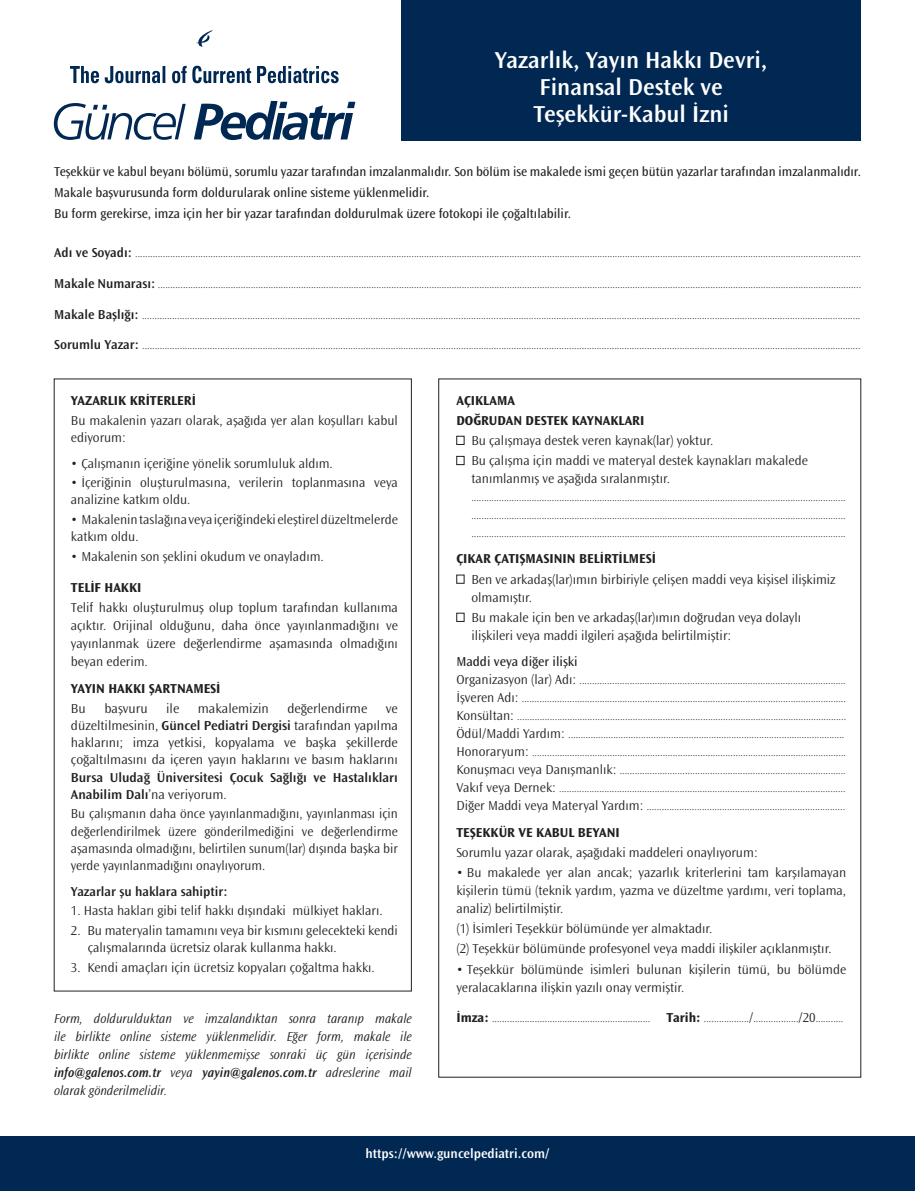
<style>
.page{position:relative;width:915px;height:1191px;background:#fff}
.page>*{position:absolute;margin:0;border:0;box-sizing:border-box;transform-origin:0 0}
.t1{font:600 24px/27px "Ocean Sans Std";color:#fff;text-align:center}
.t2{font:300 13.5px/17.2px "Ocean Sans Std";color:#231f20}
.t3{font:italic 300 13.5px/18px "Ocean Sans Std";color:#231f20;text-align:justify;scale:.95 1}
.t4{font:13.5px "Ocean Sans Std";color:#231f20}
.t5{font:13.5px "Ocean Sans Std";color:#231f20;scale:.96 1}
.t6{font:700 13.5px "Ocean Sans Std";color:#231f20}
.t7{font:600 13.5px "Ocean Sans Std";color:#fff}
.t8{font:600 13.5px "Ocean Sans Std";color:#231f20}
.t9{font:300 10.5px "Ocean Sans Std";color:#231f20}
.s1{font-weight:600;font-size:13.5px}
.s2{font-weight:600}
.s3{font-size:13.5px}
.s4{font-weight:700;font-size:13.5px}
</style>
<div class="page">
<div style="left:401px;top:0;width:459px;height:140px;background:#002853"></div>
<div style="left:0;top:1137px;width:914px;height:54px;background:#002853"></div>
<div style="left:456px;top:436px;width:8px;height:9px;border:1px solid #231f20"></div>
<div style="left:456px;top:456px;width:8px;height:9px;border:1px solid #231f20"></div>
<div style="left:456px;top:575px;width:8px;height:8px;border:1px solid #231f20"></div>
<div style="left:456px;top:613px;width:8px;height:9px;border:1px solid #231f20"></div>
<svg style="left:196px;top:30px;width:17px;height:17px"></svg>
<svg style="left:54px;top:103px;width:132px;height:37px"></svg>
<svg style="left:194px;top:101px;width:161px;height:39px"></svg>
<svg style="left:70px;top:66px;width:268px;height:17px"></svg>
<p class="t1" style="left:495px;top:47px;width:274px">Yazarlık, Yayın Hakkı Devri,<br>Finansal Destek ve</p>
<p class="t1" style="left:533px;top:101px;width:197px">Teşekkür-Kabul İzni</p>
<p class="t5" style="left:54px;top:164px;width:841px">Teşekkür ve kabul beyanı bölümü, sorumlu yazar tarafından imzalanmalıdır. Son bölüm ise makalede ismi geçen bütün yazarlar tarafından imzalanmalıdır.</p>
<p class="t4" style="left:54px;top:185px;width:377px">Makale başvurusunda form doldurularak online sisteme yüklenmelidir.</p>
<p class="t4" style="left:54px;top:206px;width:518px">Bu form gerekirse, imza için her bir yazar tarafından doldurulmak üzere fotokopi ile çoğaltılabilir.</p>
<p class="t9" style="left:54px;top:248px;width:808px"><span class="s1">Adı ve Soyadı:</span> .................................................................................................................................................................................................................................................................................................</p>
<p class="t9" style="left:54px;top:278px;width:808px"><span class="s1">Makale Numarası:</span> ........................................................................................................................................................................................................................................................................................</p>
<p class="t9" style="left:54px;top:309px;width:807px"><span class="s1">Makale Başlığı:</span> ..............................................................................................................................................................................................................................................................................................</p>
<p class="t9" style="left:54px;top:340px;width:807px"><span class="s1">Sorumlu Yazar:</span> ..............................................................................................................................................................................................................................................................................................</p>
<p class="t6" style="left:71px;top:392px;width:126px">YAZARLIK KRİTERLERİ</p>
<p class="t2" style="left:71px;top:412px;width:328px">Bu makalenin yazarı olarak, aşağıda yer alan koşulları kabul ediyorum:</p>
<p class="t2" style="left:71px;top:455px;width:263px">• Çalışmanın içeriğine yönelik sorumluluk aldım.</p>
<p class="t2" style="left:71px;top:474px;width:328px">• İçeriğinin oluşturulmasına, verilerin toplanmasına veya analizine katkım oldu.</p>
<p class="t2" style="left:71px;top:511px;width:328px">• Makalenin taslağına veya içeriğindeki eleştirel düzeltmelerde katkım oldu.</p>
<p class="t2" style="left:71px;top:548px;width:254px">• Makalenin son şeklini okudum ve onayladım.</p>
<p class="t6" style="left:71px;top:580px;width:72px">TELİF HAKKI</p>
<p class="t2" style="left:71px;top:599px;width:328px;line-height:18px;text-align:justify">Telif hakkı oluşturulmuş olup toplum tarafından kullanıma açıktır. Orijinal olduğunu, daha önce yayınlanmadığını ve yayınlanmak üzere değerlendirme aşamasında olmadığını beyan ederim.</p>
<p class="t6" style="left:71px;top:680px;width:151px">YAYIN HAKKI ŞARTNAMESİ</p>
<p class="t2" style="left:71px;top:700px;width:16px">Bu</p>
<p class="t2" style="left:104px;top:700px;width:45px">başvuru</p>
<p class="t2" style="left:166px;top:700px;width:15px">ile</p>
<p class="t2" style="left:198px;top:700px;width:72px">makalemizin</p>
<p class="t2" style="left:287px;top:700px;width:81px">değerlendirme</p>
<p class="t2" style="left:71px;top:700px;width:328px;text-align:justify;text-indent:315px">ve düzeltilmesinin, <span class="s2">Güncel Pediatri Dergisi</span> tarafından yapılma haklarını; imza yetkisi, kopyalama ve başka şekillerde çoğaltılmasını da içeren yayın haklarını ve basım haklarını <span class="s2">Bursa Uludağ Üniversitesi Çocuk Sağlığı ve Hastalıkları Anabilim Dalı</span>’na veriyorum.</p>
<p class="t2" style="left:71px;top:805px;width:328px;text-align:justify">Bu çalışmanın daha önce yayınlanmadığını, yayınlanması için değerlendirilmek üzere gönderilmediğini ve değerlendirme aşamasında olmadığını, belirtilen sunum(lar) dışında başka bir yerde yayınlanmadığını onaylıyorum.</p>
<p class="t8" style="left:71px;top:884px;width:158px">Yazarlar şu haklara sahiptir:</p>
<p class="t2" style="left:71px;top:902px;width:313px">1. Hasta hakları gibi telif hakkı dışındaki mülkiyet hakları.</p>
<p class="t2" style="left:88px;top:921px;width:311px;text-indent:-17px">2. Bu materyalin tamamını veya bir kısmını gelecekteki kendi çalışmalarında ücretsiz olarak kullanma hakkı.</p>
<p class="t2" style="left:71px;top:959px;width:305px">3. Kendi amaçları için ücretsiz kopyaları çoğaltma hakkı.</p>
<p class="t6" style="left:456px;top:392px;width:60px">AÇIKLAMA</p>
<p class="t6" style="left:456px;top:412px;width:189px">DOĞRUDAN DESTEK KAYNAKLARI</p>
<p class="t2" style="left:471px;top:432px;width:243px">Bu çalışmaya destek veren kaynak(lar) yoktur.</p>
<p class="t2" style="left:471px;top:451px;width:338px;line-height:18px">Bu çalışma için maddi ve materyal destek kaynakları makalede tanımlanmış ve aşağıda sıralanmıştır.</p>
<p class="t9" style="left:471px;top:491px;width:375px">.....................................................................................................................................................</p>
<p class="t9" style="left:471px;top:509px;width:375px">.....................................................................................................................................................</p>
<p class="t9" style="left:471px;top:527px;width:375px">.....................................................................................................................................................</p>
<p class="t6" style="left:456px;top:551px;width:201px">ÇIKAR ÇATIŞMASININ BELİRTİLMESİ</p>
<p class="t2" style="left:471px;top:570px;width:365px;line-height:18px">Ben ve arkadaş(lar)ımın birbiriyle çelişen maddi veya kişisel ilişkimiz olmamıştır.</p>
<p class="t2" style="left:471px;top:608px;width:331px;line-height:18px">Bu makale için ben ve arkadaş(lar)ımın doğrudan veya dolaylı ilişkileri veya maddi ilgileri aşağıda belirtilmiştir:</p>
<p class="t4" style="left:456px;top:654px;width:123px">Maddi veya diğer ilişki</p>
<p class="t9" style="left:456px;top:675px;width:390px"><span class="s3">Organizasyon (lar) Adı:</span> ..........................................................................................................</p>
<p class="t9" style="left:456px;top:693px;width:391px"><span class="s3">İşveren Adı:</span> .................................................................................................................................</p>
<p class="t9" style="left:456px;top:711px;width:391px"><span class="s3">Konsültan:</span> ...................................................................................................................................</p>
<p class="t9" style="left:456px;top:729px;width:389px"><span class="s3">Ödül/Maddi Yardım:</span> ..............................................................................................................</p>
<p class="t9" style="left:456px;top:747px;width:391px"><span class="s3">Honoraryum:</span> .............................................................................................................................</p>
<p class="t9" style="left:456px;top:765px;width:390px"><span class="s3">Konuşmacı veya Danışmanlık:</span> ..........................................................................................</p>
<p class="t9" style="left:456px;top:783px;width:390px"><span class="s3">Vakıf veya Dernek:</span> ..................................................................................................................</p>
<p class="t9" style="left:456px;top:801px;width:390px"><span class="s3">Diğer Maddi veya Materyal Yardım:</span> ...............................................................................</p>
<p class="t6" style="left:456px;top:825px;width:165px">TEŞEKKÜR VE KABUL BEYANI</p>
<p class="t2" style="left:456px;top:844px;width:303px">Sorumlu yazar olarak, aşağıdaki maddeleri onaylıyorum:</p>
<p class="t2" style="left:456px;top:864px;width:391px;line-height:18px;text-align:justify">• Bu makalede yer alan ancak; yazarlık kriterlerini tam karşılamayan kişilerin tümü (teknik yardım, yazma ve düzeltme yardımı, veri toplama, analiz) belirtilmiştir.</p>
<p class="t2" style="left:456px;top:920px;width:257px">(1) İsimleri Teşekkür bölümünde yer almaktadır.</p>
<p class="t2" style="left:456px;top:940px;width:376px">(2) Teşekkür bölümünde profesyonel veya maddi ilişkiler açıklanmıştır.</p>
<p class="t2" style="left:456px;top:960px;width:391px;line-height:18px">• Teşekkür bölümünde isimleri bulunan kişilerin tümü, bu bölümde yeralacaklarına ilişkin yazılı onay vermiştir.</p>
<p class="t3" style="left:54px;top:1009px;width:378px">Form, doldurulduktan ve imzalandıktan sonra taranıp makale</p>
<p class="t9" style="left:456px;top:1013px;width:388px"><span class="s4">İmza:</span> ............................................................... <span class="s4">Tarih:</span> ..................<span class="s3">/</span>..................<span class="s3">/20</span>...........</p>
<p class="t3" style="left:54px;top:1027px;width:378px">ile birlikte online sisteme yüklenmelidir. Eğer form, makale ile birlikte online sisteme yüklenmemişse sonraki üç gün içerisinde <span class="s2">info@galenos.com.tr</span> veya <span class="s2">yayin@galenos.com.tr</span> adreslerine mail olarak gönderilmelidir.</p>
<p class="t7" style="left:365px;top:1146px;width:185px">https://www.guncelpediatri.com/</p>
</div>
